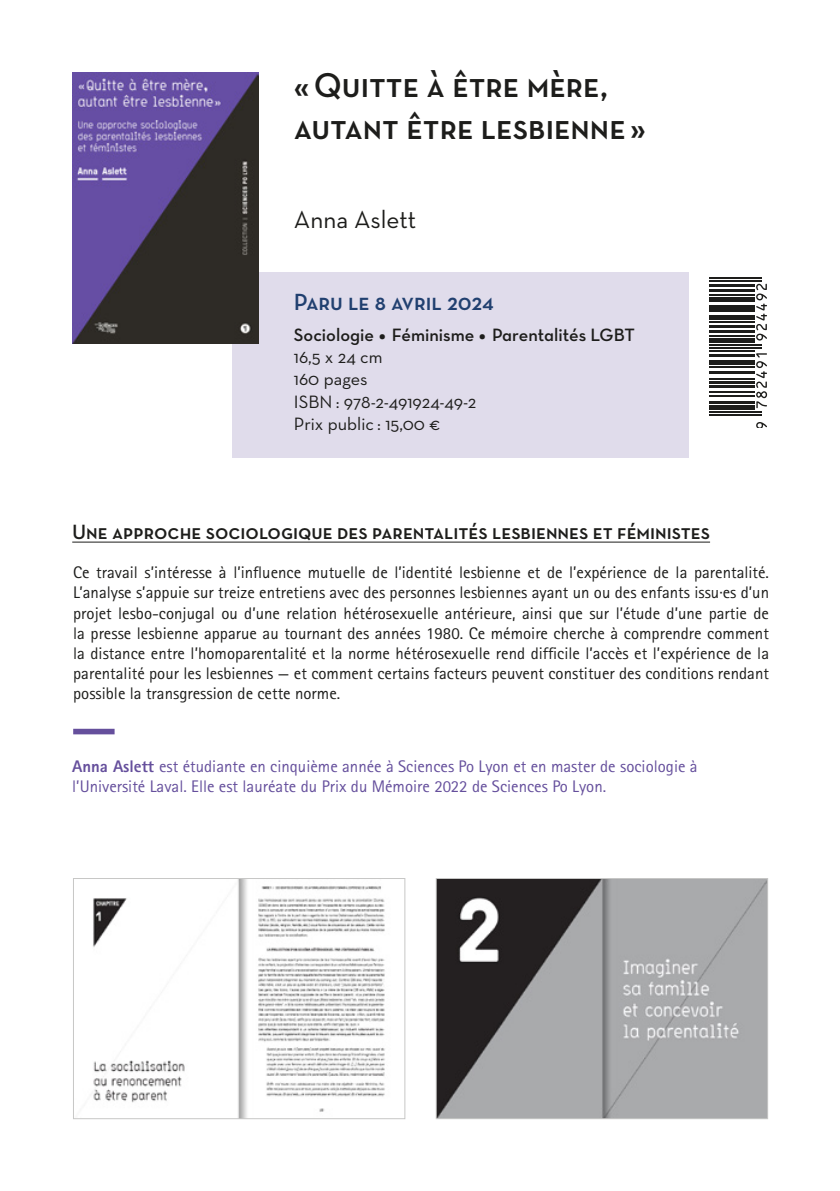
<style>
.page{position:relative;width:840px;height:1191px;background:#fff}
.page>*{position:absolute;margin:0;border:0;box-sizing:border-box;transform-origin:0 0}
.titre{font:35px/42px "Neutra Text Demi SC";color:#1d1d1b}
.auteurs{font:25.2px "Neutra Text";color:#1d1d1b}
.parution{font:23.8px "Neutra Text Demi SC";color:#214070}
.t1{font:21px "Neutra Text Demi SC";color:#1d1d1b}
.infos{font:18.2px "Neutra Text";color:#1d1d1b}
.infos-2{font:18.2px/22.4px "Neutra Text Demi Alt";color:#1d1d1b}
.texte_courant{font:16.8px/20.2px "Rotis Sans Serif Std";color:#1d1d1b;text-align:justify}
.resumé{font:16.8px/20.2px "Rotis Sans Serif Std";color:#654f9c}
.s1{font-family:"Work Sans";font-weight:600}
.s2{font-family:"Neutra Text"}
.s3{font-weight:800}
</style>
<div class="page">
<div style="left:232px;top:272px;width:456px;height:185px;background:#e0dceb"></div>
<hr style="left:72px;top:542px;width:637px;height:1px;background:#1d1d1b">
<div style="left:73px;top:729px;width:41px;height:5px;background:#654f9c"></div>
<img style="left:72px;top:72px;width:186px;height:271px">
<svg style="left:709px;top:277px;width:58px;height:151px"></svg>
<hr style="left:709px;top:414px;width:52px;height:2px;background:#1d1d1b">
<hr style="left:709px;top:411px;width:52px;height:2px;background:#1d1d1b">
<div style="left:709px;top:405px;width:45px;height:5px;background:#1d1d1b"></div>
<hr style="left:709px;top:401px;width:45px;height:3px;background:#1d1d1b">
<hr style="left:709px;top:395px;width:45px;height:2px;background:#1d1d1b">
<hr style="left:709px;top:391px;width:45px;height:1px;background:#1d1d1b">
<hr style="left:709px;top:385px;width:45px;height:3px;background:#1d1d1b">
<hr style="left:709px;top:381px;width:45px;height:3px;background:#1d1d1b">
<hr style="left:709px;top:378px;width:45px;height:1px;background:#1d1d1b">
<hr style="left:709px;top:370px;width:45px;height:3px;background:#1d1d1b">
<hr style="left:709px;top:366px;width:45px;height:2px;background:#1d1d1b">
<div style="left:709px;top:360px;width:45px;height:5px;background:#1d1d1b"></div>
<hr style="left:709px;top:354px;width:45px;height:3px;background:#1d1d1b">
<hr style="left:709px;top:350px;width:45px;height:1px;background:#1d1d1b">
<hr style="left:709px;top:347px;width:52px;height:2px;background:#1d1d1b">
<hr style="left:709px;top:344px;width:52px;height:2px;background:#1d1d1b">
<div style="left:709px;top:338px;width:45px;height:5px;background:#1d1d1b"></div>
<hr style="left:709px;top:335px;width:45px;height:2px;background:#1d1d1b">
<hr style="left:709px;top:330px;width:45px;height:2px;background:#1d1d1b">
<hr style="left:709px;top:325px;width:45px;height:3px;background:#1d1d1b">
<hr style="left:709px;top:321px;width:45px;height:1px;background:#1d1d1b">
<hr style="left:709px;top:315px;width:45px;height:4px;background:#1d1d1b">
<hr style="left:709px;top:311px;width:45px;height:1px;background:#1d1d1b">
<hr style="left:709px;top:305px;width:45px;height:4px;background:#1d1d1b">
<div style="left:709px;top:297px;width:45px;height:5px;background:#1d1d1b"></div>
<hr style="left:709px;top:295px;width:45px;height:1px;background:#1d1d1b">
<hr style="left:709px;top:289px;width:45px;height:3px;background:#1d1d1b">
<hr style="left:709px;top:284px;width:45px;height:3px;background:#1d1d1b">
<hr style="left:709px;top:280px;width:52px;height:1px;background:#1d1d1b">
<hr style="left:709px;top:277px;width:52px;height:1px;background:#1d1d1b">
<svg style="left:755px;top:422px;width:11px;height:6px"></svg>
<svg style="left:755px;top:353px;width:11px;height:55px"></svg>
<svg style="left:755px;top:284px;width:11px;height:56px"></svg>
<img style="left:93px;top:880px;width:292px;height:237px">
<div style="left:73px;top:878px;width:332px;height:241px;border:1px solid #c7c7c6"></div>
<img style="left:437px;top:880px;width:328px;height:237px">
<div style="left:435px;top:878px;width:332px;height:241px;border:1px solid #c7c7c6"></div>
<p class="titre" style="left:294px;top:63px;width:353px">«Quitte à être mère, autant être lesbienne »</p>
<p class="auteurs" style="left:294px;top:204px;width:124px">Anna Aslett</p>
<p class="parution" style="left:294px;top:287px;width:202px">Paru le 8 avril 2024</p>
<p class="infos-2" style="left:294px;top:323px;width:342px">Sociologie <span class="s1">•</span> Féminisme <span class="s1">•</span> Parentalités LGBT<br><span class="s2">16,5 x 24 cm</span></p>
<p class="infos" style="left:294px;top:368px;width:75px">160 pages</p>
<p class="infos" style="left:294px;top:391px;width:184px">ISBN : 978-2-491924-49-2</p>
<p class="infos" style="left:294px;top:413px;width:148px">Prix public : 15,00 €</p>
<p class="t1" style="left:72px;top:519px;width:639px">Une approche sociologique des parentalités lesbiennes et féministes</p>
<p class="texte_courant" style="left:73px;top:562px;width:697px">Ce travail s’intéresse à l’influence mutuelle de l’identité lesbienne et de l’expérience de la parentalité.<br>L’analyse s’appuie sur treize entretiens avec des personnes lesbiennes ayant un ou des enfants issu·es d’un projet lesbo-conjugal ou d’une relation hétérosexuelle antérieure, ainsi que sur l’étude d’une partie de la presse lesbienne apparue au tournant des années 1980. Ce mémoire cherche à comprendre comment la distance entre l’homoparentalité et la norme hétérosexuelle rend difficile l’accès et l’expérience de la parentalité pour les lesbiennes — et comment certains facteurs peuvent constituer des conditions rendant possible la transgression de cette norme.</p>
<p class="resumé" style="left:72px;top:756px;width:626px"><span class="s3">Anna Aslett</span> est étudiante en cinquième année à Sciences Po Lyon et en master de sociologie à l’Université Laval. Elle est lauréate du Prix du Mémoire 2022 de Sciences Po Lyon.</p>
</div>
